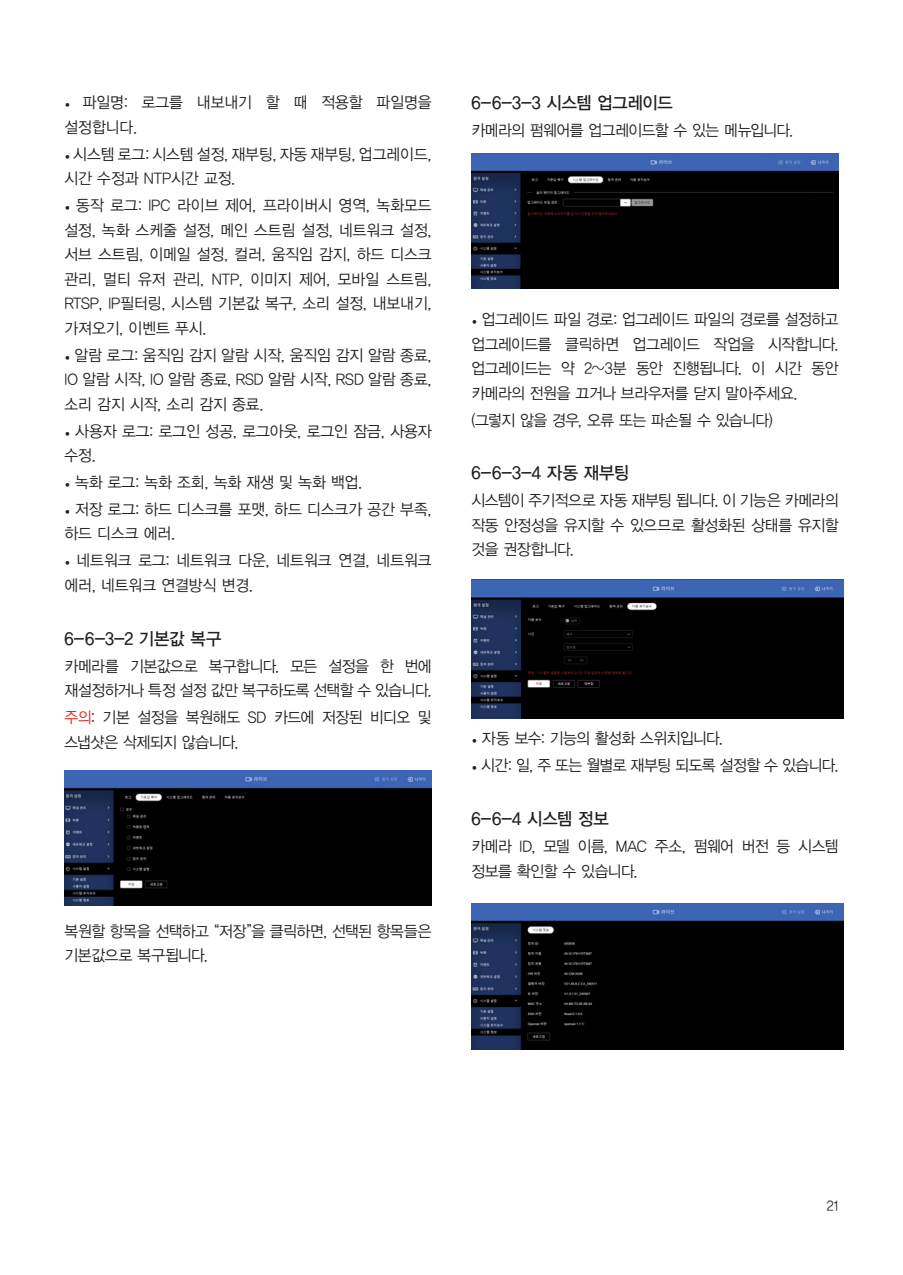
<style>
.page{position:relative;width:903px;height:1275px;background:#fff}
.page>*{position:absolute;margin:0;border:0;box-sizing:border-box;transform-origin:0 0}
.Kor_Body_0{font:17.5px "YDVYGO13";letter-spacing:-.01em;color:#231f20;scale:.95 1}
.Kor_Body_0-2{font:15.75px/24.5px "YDVYGO12";letter-spacing:-.005em;color:#231f20;scale:.95 1}
.Kor_Body_0-3{font:15.75px/24.5px "YDVYGO12";letter-spacing:-.03em;color:#231f20;scale:.95 1}
.Kor_Body_0-4{font:15.75px/24.5px "YDVYGO12";letter-spacing:-.025em;color:#231f20;scale:.95 1}
.Kor_Body_0-5{font:15.75px "YDVYGO12";letter-spacing:-.035em;color:#231f20;scale:.95 1}
.Kor_Body_0-6{font:15.75px "YDVYGO12";letter-spacing:-.04em;color:#231f20;scale:.95 1}
.t1{font:14px "YDVYGO12";color:#231f20;scale:.95 1}
.s1{font-size:7px}
.s2{color:#ee2123}
</style>
<div class="page">
<img style="left:65px;top:771px;width:367px;height:134px">
<img style="left:472px;top:580px;width:371px;height:138px">
<img style="left:472px;top:903px;width:371px;height:146px">
<img style="left:472px;top:154px;width:366px;height:135px">
<p class="Kor_Body_0-2" style="left:64px;top:89px;width:388px"><span class="s1">●</span> 파일명: 로그를 내보내기 할 때 적용할 파일명을 설정합니다.</p>
<p class="Kor_Body_0-2" style="left:64px;top:141px;width:388px"><span class="s1">●</span> 시스템 로그: 시스템 설정, 재부팅, 자동 재부팅, 업그레이드, 시간 수정과 NTP시간 교정.</p>
<p class="Kor_Body_0-2" style="left:64px;top:192px;width:388px;text-align:justify"><span class="s1">●</span> 동작 로그: IPC 라이브 제어, 프라이버시 영역, 녹화모드 설정, 녹화 스케줄 설정, 메인 스트림 설정, 네트워크 설정, 서브 스트림, 이메일 설정, 컬러, 움직임 감지, 하드 디스크 관리, 멀티 유저 관리, NTP, 이미지 제어, 모바일 스트림, RTSP, IP필터링, 시스템 기본값 복구, 소리 설정, 내보내기, 가져오기, 이벤트 푸시.</p>
<p class="Kor_Body_0-2" style="left:64px;top:341px;width:388px;text-align:justify"><span class="s1">●</span> 알람 로그: 움직임 감지 알람 시작, 움직임 감지 알람 종료, IO 알람 시작, IO 알람 종료, RSD 알람 시작, RSD 알람 종료, 소리 감지 시작, 소리 감지 종료.</p>
<p class="Kor_Body_0-2" style="left:64px;top:417px;width:388px"><span class="s1">●</span> 사용자 로그: 로그인 성공, 로그아웃, 로그인 잠금, 사용자 수정.</p>
<p class="Kor_Body_0-2" style="left:64px;top:469px;width:315px"><span class="s1">●</span> 녹화 로그: 녹화 조회, 녹화 재생 및 녹화 백업.</p>
<p class="Kor_Body_0-2" style="left:64px;top:496px;width:388px"><span class="s1">●</span> 저장 로그: 하드 디스크를 포맷, 하드 디스크가 공간 부족, 하드 디스크 에러.</p>
<p class="Kor_Body_0-2" style="left:64px;top:547px;width:388px"><span class="s1">●</span> 네트워크 로그: 네트워크 다운, 네트워크 연결, 네트워크 에러, 네트워크 연결방식 변경.</p>
<p class="Kor_Body_0" style="left:64px;top:627px;width:167px">6-6-3-2 기본값 복구</p>
<p class="Kor_Body_0-3" style="left:64px;top:653px;width:388px">카메라를 기본값으로 복구합니다. 모든 설정을 한 번에 재설정하거나 특정 설정 값만 복구하도록 선택할 수 있습니다.</p>
<p class="Kor_Body_0-3" style="left:64px;top:704px;width:388px"><span class="s2">주의</span>: 기본 설정을 복원해도 SD 카드에 저장된 비디오 및 스냅샷은 삭제되지 않습니다.</p>
<p class="Kor_Body_0-3" style="left:64px;top:918px;width:388px">복원할 항목을 선택하고 “저장”을 클릭하면, 선택된 항목들은 기본값으로 복구됩니다.</p>
<p class="Kor_Body_0" style="left:471px;top:91px;width:214px">6-6-3-3 시스템 업그레이드</p>
<p class="Kor_Body_0-5" style="left:471px;top:120px;width:340px">카메라의 펌웨어를 업그레이드할 수 있는 메뉴입니다.</p>
<p class="Kor_Body_0-2" style="left:471px;top:306px;width:388px;text-align:justify"><span class="s1">●</span> 업그레이드 파일 경로: 업그레이드 파일의 경로를 설정하고 업그레이드를 클릭하면 업그레이드 작업을 시작합니다. 업그레이드는 약 2~3분 동안 진행됩니다. 이 시간 동안 카메라의 전원을 끄거나 브라우저를 닫지 말아주세요.</p>
<p class="Kor_Body_0-3" style="left:471px;top:406px;width:319px">(그렇지 않을 경우, 오류 또는 파손될 수 있습니다)</p>
<p class="Kor_Body_0" style="left:471px;top:461px;width:168px">6-6-3-4 자동 재부팅</p>
<p class="Kor_Body_0-2" style="left:471px;top:487px;width:388px;text-align:justify">시스템이 주기적으로 자동 재부팅 됩니다. 이 기능은 카메라의 작동 안정성을 유지할 수 있으므로 활성화된 상태를 유지할 것을 권장합니다.</p>
<p class="Kor_Body_0-6" style="left:471px;top:728px;width:266px"><span class="s1">●</span> 자동 보수: 기능의 활성화 스위치입니다.</p>
<p class="Kor_Body_0-3" style="left:471px;top:752px;width:388px"><span class="s1">●</span> 시간: 일, 주 또는 월별로 재부팅 되도록 설정할 수 있습니다.</p>
<p class="Kor_Body_0" style="left:471px;top:807px;width:146px">6-6-4 시스템 정보</p>
<p class="Kor_Body_0-4" style="left:471px;top:833px;width:388px">카메라 ID, 모델 이름, MAC 주소, 펌웨어 버전 등 시스템 정보를 확인할 수 있습니다.</p>
<p class="t1" style="left:827px;top:1196px;width:14px">21</p>
</div>
